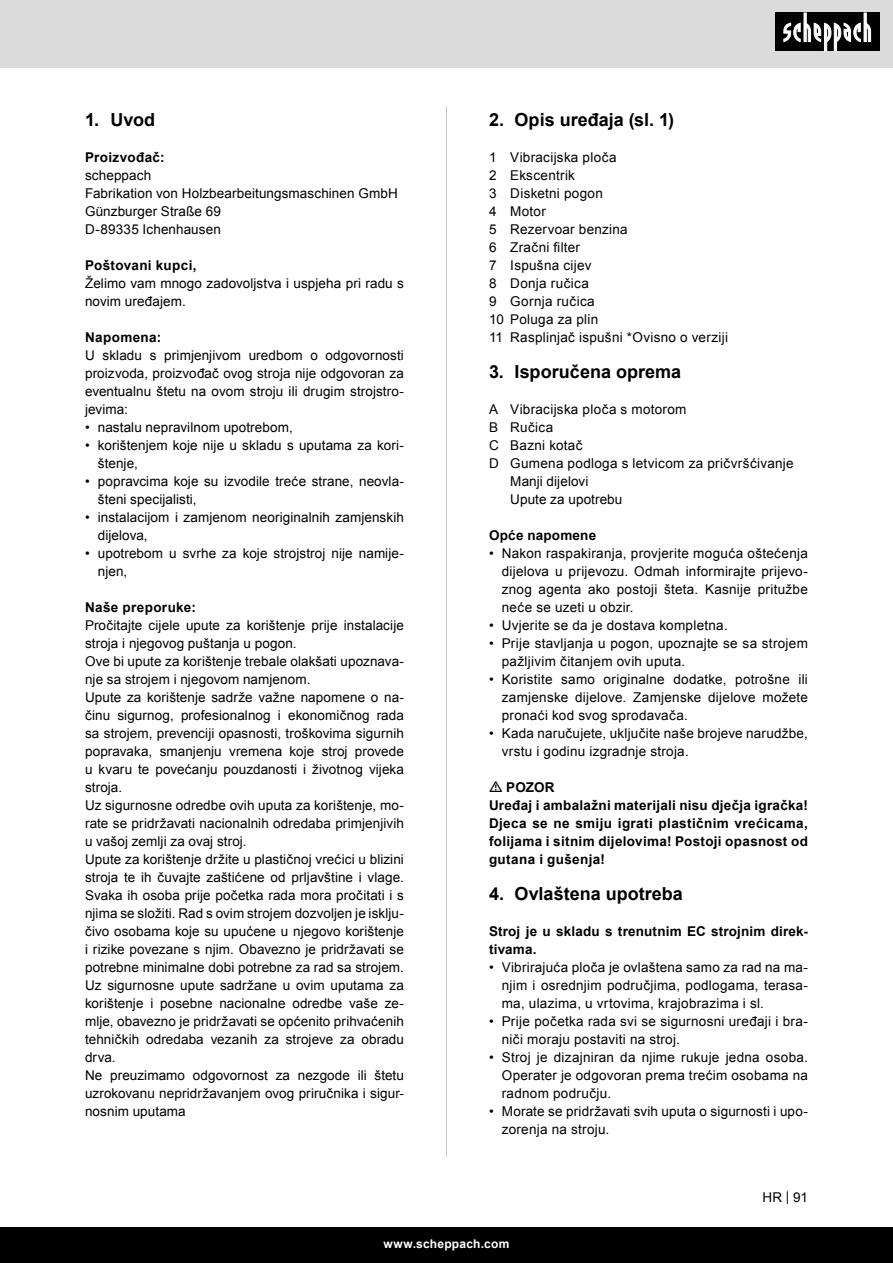
<style>
.page{position:relative;width:893px;height:1263px;background:#fff}
.page>*{position:absolute;margin:0;border:0;box-sizing:border-box;transform-origin:0 0}
.t1{font:700 18px "Arial";color:#000}
.t2{font:13.5px/18px "Arial";letter-spacing:.01em;color:#000}
.t3{font:700 13.5px/18px "Arial";letter-spacing:.02em;color:#000;text-align:justify}
.t4{font:13.5px "Arial";letter-spacing:.03em;color:#000}
.t5{font:700 12px "Arial";letter-spacing:.02em;color:#fff}
</style>
<div class="page">
<div style="left:0;top:0;width:893px;height:67px;background:#dbdbdb"></div>
<div style="left:0;top:1227px;width:893px;height:36px;background:#000"></div>
<div style="left:775px;top:13px;width:105px;height:38px;background:#000"></div>
<svg style="left:783px;top:13px;width:88px;height:38px"></svg>
<hr style="left:446px;top:106px;width:1px;height:1051px;background:#c7c7c7">
<p class="t1" style="left:85px;top:108px;width:72px">1. Uvod</p>
<p class="t3" style="left:85px;top:149px;width:81px">Proizvođač:</p>
<p class="t2" style="left:85px;top:166px;width:68px">scheppach</p>
<p class="t2" style="left:85px;top:184px;width:314px">Fabrikation von Holzbearbeitungsmaschinen GmbH</p>
<p class="t2" style="left:85px;top:202px;width:137px">Günzburger Straße 69</p>
<p class="t2" style="left:85px;top:220px;width:137px">D-89335 Ichenhausen</p>
<p class="t3" style="left:85px;top:257px;width:113px">Poštovani kupci,</p>
<p class="t2" style="left:85px;top:274px;width:320px">Želimo vam mnogo zadovoljstva i uspjeha pri radu s novim uređajem.</p>
<p class="t3" style="left:85px;top:329px;width:78px">Napomena:</p>
<p class="t2" style="left:85px;top:346px;width:320px;text-align:justify">U skladu s primjenjivom uredbom o odgovornosti proizvoda, proizvođač ovog stroja nije odgovoran za eventualnu štetu na ovom stroju ili drugim strojstro&shy;jevima:</p>
<p class="t2" style="left:85px;top:418px;width:209px">• nastalu nepravilnom upotrebom,</p>
<p class="t2" style="left:98px;top:436px;width:308px;text-indent:-13px">• korištenjem koje nije u skladu s uputama za kori&shy;štenje,</p>
<p class="t2" style="left:98px;top:472px;width:308px;text-indent:-13px">• popravcima koje su izvodile treće strane, neovla&shy;šteni specijalisti,</p>
<p class="t2" style="left:98px;top:508px;width:308px;text-indent:-13px">• instalacijom i zamjenom neoriginalnih zamjenskih dijelova,</p>
<p class="t2" style="left:98px;top:544px;width:308px;text-indent:-13px">• upotrebom u svrhe za koje strojstroj nije namije&shy;njen,</p>
<p class="t3" style="left:85px;top:599px;width:112px">Naše preporuke:</p>
<p class="t2" style="left:85px;top:616px;width:320px">Pročitajte cijele upute za korištenje prije instalacije stroja i njegovog puštanja u pogon.</p>
<p class="t2" style="left:85px;top:652px;width:320px">Ove bi upute za korištenje trebale olakšati upoznava&shy;nje sa strojem i njegovom namjenom.</p>
<p class="t2" style="left:85px;top:688px;width:320px;text-align:justify">Upute za korištenje sadrže važne napomene o na&shy;činu sigurnog, profesionalnog i ekonomičnog rada sa strojem, prevenciji opasnosti, troškovima sigurnih popravaka, smanjenju vremena koje stroj provede u kvaru te povećanju pouzdanosti i životnog vijeka stroja.</p>
<p class="t2" style="left:85px;top:796px;width:320px;text-align:justify">Uz sigurnosne odredbe ovih uputa za korištenje, mo&shy;rate se pridržavati nacionalnih odredaba primjenjivih u vašoj zemlji za ovaj stroj.</p>
<p class="t2" style="left:85px;top:850px;width:320px;text-align:justify">Upute za korištenje držite u plastičnoj vrećici u blizini stroja te ih čuvajte zaštićene od prljavštine i vlage.<br>Svaka ih osoba prije početka rada mora pročitati i s njima se složiti. Rad s ovim strojem dozvoljen je isklju&shy;čivo osobama koje su upućene u njegovo korištenje i rizike povezane s njim. Obavezno je pridržavati se potrebne minimalne dobi potrebne za rad sa strojem.</p>
<p class="t2" style="left:85px;top:976px;width:320px;text-align:justify">Uz sigurnosne upute sadržane u ovim uputama za korištenje i posebne nacionalne odredbe vaše ze&shy;mlje, obavezno je pridržavati se općenito prihvaćenih tehničkih odredaba vezanih za strojeve za obradu drva.</p>
<p class="t2" style="left:85px;top:1066px;width:320px;text-align:justify">Ne preuzimamo odgovornost za nezgode ili štetu uzrokovanu nepridržavanjem ovog priručnika i sigur&shy;nosnim uputama</p>
<p class="t1" style="left:489px;top:108px;width:187px">2. Opis uređaja (sl. 1)</p>
<p class="t2" style="left:489px;top:148px;width:129px">1 Vibracijska ploča</p>
<p class="t2" style="left:489px;top:166px;width:88px">2 Ekscentrik</p>
<p class="t2" style="left:489px;top:184px;width:115px">3 Disketni pogon</p>
<p class="t2" style="left:489px;top:202px;width:58px">4 Motor</p>
<p class="t2" style="left:489px;top:220px;width:140px">5 Rezervoar benzina</p>
<p class="t2" style="left:489px;top:238px;width:93px">6 Zračni filter</p>
<p class="t2" style="left:489px;top:256px;width:104px">7 Ispušna cijev</p>
<p class="t2" style="left:489px;top:274px;width:101px">8 Donja ručica</p>
<p class="t4" style="left:489px;top:292px;width:107px">9 Gornja ručica</p>
<p class="t2" style="left:489px;top:310px;width:111px">10 Poluga za plin</p>
<p class="t2" style="left:489px;top:328px;width:240px">11 Rasplinjač ispušni *Ovisno o verziji</p>
<p class="t1" style="left:489px;top:360px;width:194px">3. Isporučena oprema</p>
<p class="t2" style="left:489px;top:400px;width:199px">A Vibracijska ploča s motorom</p>
<p class="t2" style="left:489px;top:418px;width:66px">B Ručica</p>
<p class="t2" style="left:489px;top:436px;width:95px">C Bazni kotač</p>
<p class="t2" style="left:489px;top:454px;width:306px">D Gumena podloga s letvicom za pričvršćivanje</p>
<p class="t2" style="left:510px;top:472px;width:80px">Manji dijelovi</p>
<p class="t2" style="left:510px;top:490px;width:114px">Upute za upotrebu</p>
<p class="t3" style="left:489px;top:527px;width:109px">Opće napomene</p>
<p class="t2" style="left:502px;top:544px;width:308px;text-align:justify;text-indent:-13px">• Nakon raspakiranja, provjerite moguća oštećenja dijelova u prijevozu. Odmah informirajte prijevo&shy;znog agenta ako postoji šteta. Kasnije pritužbe neće se uzeti u obzir.</p>
<p class="t2" style="left:489px;top:616px;width:240px">• Uvjerite se da je dostava kompletna.</p>
<p class="t2" style="left:502px;top:634px;width:308px;text-indent:-13px">• Prije stavljanja u pogon, upoznajte se sa strojem pažljivim čitanjem ovih uputa.</p>
<p class="t2" style="left:502px;top:670px;width:308px;text-align:justify;text-indent:-13px">• Koristite samo originalne dodatke, potrošne ili zamjenske dijelove. Zamjenske dijelove možete pronaći kod svog sprodavača.</p>
<p class="t2" style="left:502px;top:724px;width:308px;text-indent:-13px">• Kada naručujete, uključite naše brojeve narudžbe, vrstu i godinu izgradnje stroja.</p>
<p class="t3" style="left:506px;top:779px;width:50px">POZOR</p>
<p class="t3" style="left:489px;top:797px;width:320px">Uređaj i ambalažni materijali nisu dječja igračka!<br>Djeca se ne smiju igrati plastičnim vrećicama, folijama i sitnim dijelovima! Postoji opasnost od gutana i gušenja!</p>
<p class="t1" style="left:489px;top:882px;width:195px">4. Ovlaštena upotreba</p>
<p class="t3" style="left:489px;top:923px;width:320px">Stroj je u skladu s trenutnim EC strojnim direk&shy;tivama.</p>
<p class="t2" style="left:502px;top:958px;width:308px;text-align:justify;text-indent:-13px">• Vibrirajuća ploča je ovlaštena samo za rad na ma&shy;njim i osrednjim područjima, podlogama, terasa&shy;ma, ulazima, u vrtovima, krajobrazima i sl.</p>
<p class="t2" style="left:502px;top:1012px;width:308px;text-indent:-13px">• Prije početka rada svi se sigurnosni uređaji i bra&shy;niči moraju postaviti na stroj.</p>
<p class="t2" style="left:502px;top:1048px;width:308px;text-align:justify;text-indent:-13px">• Stroj je dizajniran da njime rukuje jedna osoba.<br>Operater je odgovoran prema trećim osobama na radnom području.</p>
<p class="t2" style="left:502px;top:1102px;width:308px;text-indent:-13px">• Morate se pridržavati svih uputa o sigurnosti i upo&shy;zorenja na stroju.</p>
<p class="t2" style="left:762px;top:1188px;width:47px">HR | 91</p>
<p class="t5" style="left:384px;top:1236px;width:127px">www.scheppach.com</p>
</div>
